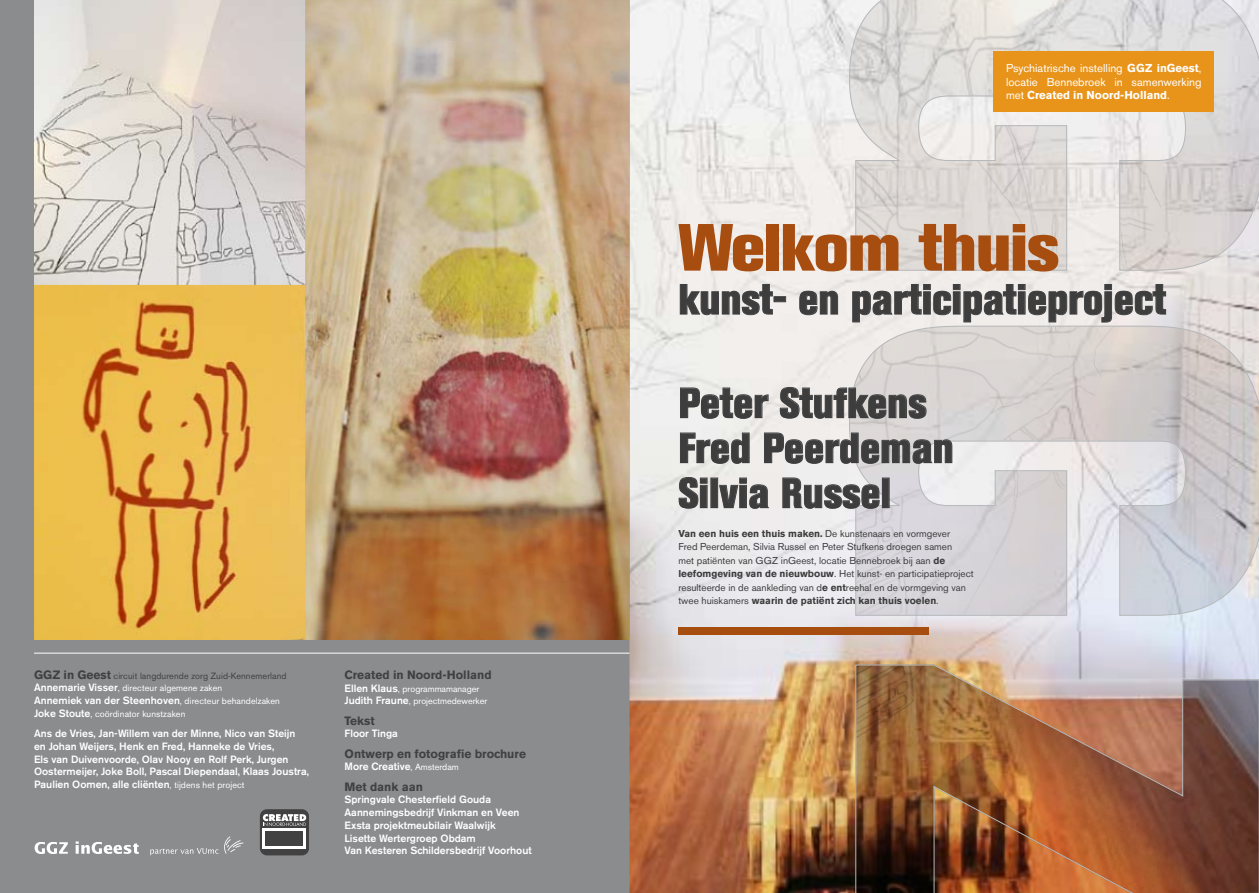
<style>
.page{position:relative;width:1259px;height:893px;background:#fff}
.page>*{position:absolute;margin:0;border:0;box-sizing:border-box;transform-origin:0 0}
.t1{font:800 66px "Akzidenz Grotesk BE";color:#a84d10}
.t2{font:800 condensed 42px/45px "Akzidenz Grotesk BE";color:#3d3d3e}
.t3{font:700 12px "Akzidenz Grotesk BE";color:#414142}
.t4{font:11.4px/13.5px "Akzidenz Grotesk BE";color:#fff;text-align:justify}
.t5{font:500 10.5px/12.8px "Akzidenz Grotesk BE";color:#fff}
.t6{font:9.9px/13.5px "Akzidenz Grotesk BE";color:#3d3d3e}
.t7{font:9px/12.8px "Akzidenz Grotesk BE";color:#fff}
.t8{font:9px/12.8px "Akzidenz Grotesk BE";letter-spacing:.01em;color:#414142}
.s1{font-weight:700;font-size:12px}
.s2{font-weight:500;font-size:10.5px;color:#fff}
.s3{color:#fff}
.s4{font-weight:400;font-size:9px}
.s5{font-weight:500;font-size:10.5px}
.s6{font-weight:700}
</style>
<div class="page">
<div style="left:0;top:0;width:669px;height:893px;background:#8a8c8e"></div>
<hr style="left:34px;top:653px;width:673px;height:1px;background:#fff">
<div style="left:260px;top:809px;width:49px;height:46px;background:#414142;border-radius:7px"></div>
<div style="left:263px;top:828px;width:43px;height:21px;background:#fff"></div>
<svg style="left:263px;top:814px;width:43px;height:32px"></svg>
<svg style="left:76px;top:841px;width:63px;height:13px"></svg>
<svg style="left:35px;top:842px;width:33px;height:12px"></svg>
<svg style="left:150px;top:848px;width:68px;height:7px"></svg>
<svg style="left:224px;top:836px;width:19px;height:18px"></svg>
<img style="left:629px;top:0;width:220px;height:893px">
<div style="left:678px;top:627px;width:251px;height:7px;background:#a84d10"></div>
<img style="left:849px;top:0;width:409px;height:893px">
<svg style="left:680px;top:387px;width:89px;height:32px"></svg>
<svg style="left:779px;top:387px;width:148px;height:32px"></svg>
<svg style="left:679px;top:432px;width:71px;height:32px"></svg>
<svg style="left:764px;top:432px;width:188px;height:32px"></svg>
<svg style="left:678px;top:477px;width:30px;height:32px"></svg>
<div style="left:710px;top:478px;width:8px;height:30px;border:1px solid #464648"></div>
<svg style="left:719px;top:477px;width:51px;height:32px"></svg>
<svg style="left:782px;top:477px;width:98px;height:32px"></svg>
<div style="left:882px;top:478px;width:7px;height:30px;border:1px solid #464648"></div>
<svg style="left:679px;top:284px;width:94px;height:31px"></svg>
<div style="left:773px;top:296px;width:13px;height:6px;border:1px solid #464648"></div>
<svg style="left:799px;top:290px;width:39px;height:25px"></svg>
<svg style="left:852px;top:284px;width:314px;height:39px"></svg>
<div style="left:993px;top:51px;width:220px;height:60px;background:#e8941a"></div>
<img style="left:34px;top:0;width:271px;height:285px">
<img style="left:34px;top:285px;width:271px;height:355px">
<img style="left:305px;top:0;width:324px;height:640px">
<p class="t8" style="left:34px;top:669px;width:254px"><span class="s1">GGZ in Geest</span> circuit langdurende zorg Zuid-Kennemerland<br><span class="s2">Annemarie Visser</span><span class="s3">, directeur algemene zaken</span></p>
<p class="t5" style="left:34px;top:694px;width:247px">Annemiek van der Steenhoven<span class="s4">, directeur behandelzaken</span></p>
<p class="t7" style="left:34px;top:707px;width:153px"><span class="s5">Joke Stoute</span>, coördinator kunstzaken</p>
<p class="t5" style="left:34px;top:727px;width:276px">Ans de Vries, Jan-Willem van der Minne, Nico van Steijn en Johan Weijers, Henk en Fred, Hanneke de Vries,<br>Els van Duivenvoorde, Olav Nooy en Rolf Perk, Jurgen Oostermeijer, Joke Boll, Pascal Diependaal, Klaas Joustra, Paulien Oomen, alle cliënten<span class="s4">, tijdens het project</span></p>
<p class="t3" style="left:344px;top:668px;width:149px">Created in Noord-Holland</p>
<p class="t7" style="left:344px;top:682px;width:144px"><span class="s5">Ellen Klaus</span>, programmamanager<br><span class="s5">Judith Fraune</span>, projectmedewerker</p>
<p class="t3" style="left:344px;top:713px;width:32px">Tekst</p>
<p class="t5" style="left:344px;top:727px;width:55px">Floor Tinga</p>
<p class="t3" style="left:344px;top:746px;width:183px">Ontwerp en fotografie brochure</p>
<p class="t5" style="left:344px;top:760px;width:116px">More Creative<span class="s4">, Amsterdam</span></p>
<p class="t3" style="left:344px;top:779px;width:80px">Met dank aan</p>
<p class="t5" style="left:344px;top:793px;width:189px">Springvale Chesterfield Gouda Aannemingsbedrijf Vinkman en Veen Exsta projektmeubilair Waalwijk<br>Lisette Wertergroep Obdam<br>Van Kesteren Schildersbedrijf Voorhout</p>
<p class="t4" style="left:1006px;top:61px;width:197px">Psychiatrische instelling <span class="s6">GGZ inGeest</span>, locatie Bennebroek in samenwerking met <span class="s6">Created in Noord-Holland</span>.</p>
<h1 class="t1" style="left:678px;top:209px;width:382px">Welkom thuis</h1>
<h2 class="t2" style="left:678px;top:277px;width:489px">kunst- en participatieproject</h2>
<h2 class="t2" style="left:678px;top:381px;width:277px">Peter Stufkens<br>Fred Peerdeman<br>Silvia Russel</h2>
<p class="t6" style="left:678px;top:526px;width:297px"><span class="s6">Van een huis een thuis maken.</span> De kunstenaars en vormgever<br>Fred Peerdeman, Silvia Russel en Peter Stufkens droegen samen<br>met patiënten van GGZ inGeest, locatie Bennebroek bij aan <span class="s6">de leefomgeving van de nieuwbouw</span>. Het kunst- en participatieproject resulteerde in de aankleding van d<span class="s6">e ent</span>reehal en de vormgeving van twee huiskamers <span class="s6">waarin de patiënt zich kan thuis voelen</span>.</p>
</div>
